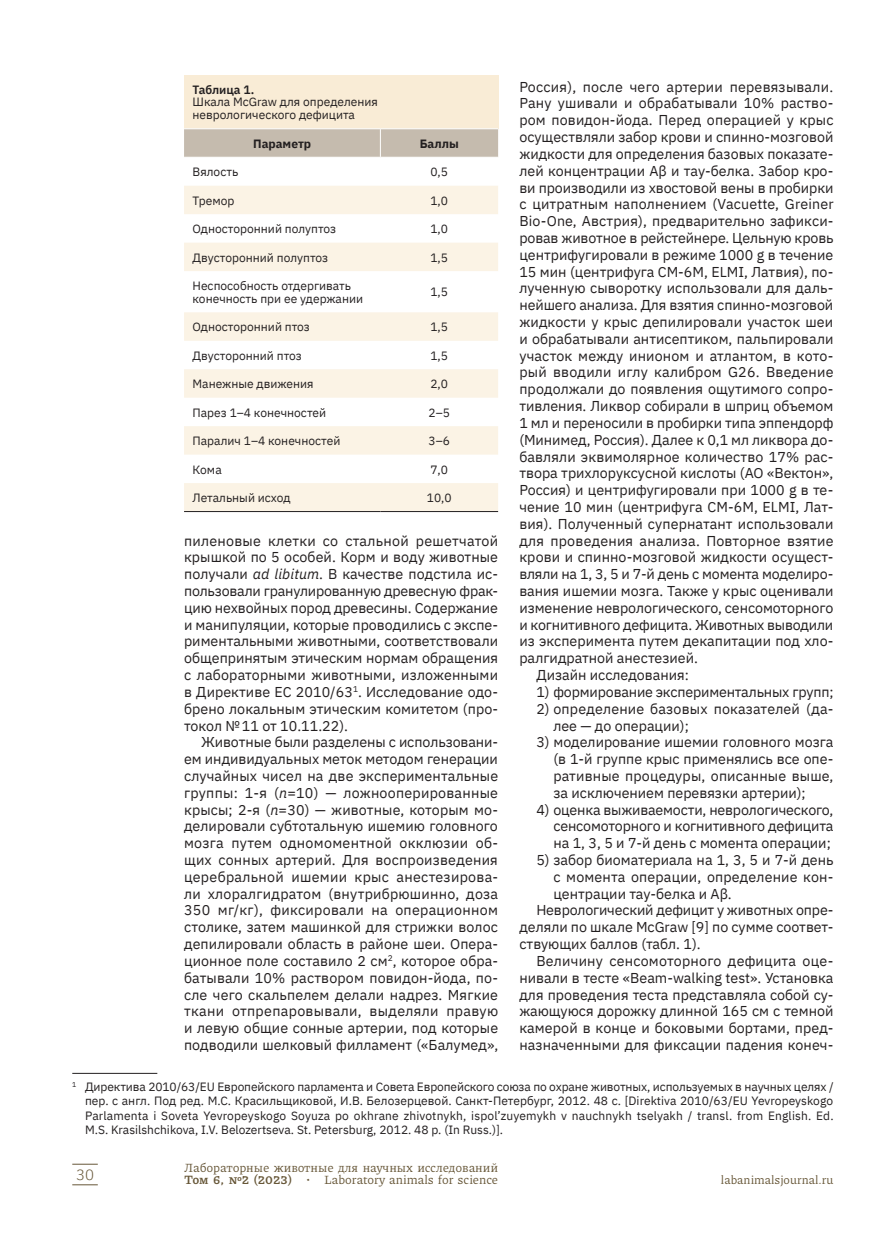
<style>
.page{position:relative;width:893px;height:1234px;background:#fff}
.page>*{position:absolute;margin:0;border:0;box-sizing:border-box;transform-origin:0 0}
.t1{font:300 15px "IBM Plex Sans";color:#675738}
.t2{font:14.25px/16.8px "IBM Plex Sans";color:#231f20;text-align:justify}
.t3{font:12.45px "Piazzolla";color:#675738}
.t4{font:12px/14.4px "IBM Plex Sans";color:#231f20}
.t5{font:12px "Piazzolla";color:#675738}
.t6{font:700 12px "IBM Plex Sans";color:#231f20}
.t7{font:600 12px "IBM Plex Sans";color:#231f20}
.s1{font-style:italic}
.s2{font-weight:700}
</style>
<div class="page">
<svg style="left:72px;top:1163px;width:26px;height:1px"></svg>
<svg style="left:72px;top:1184px;width:26px;height:1px"></svg>
<div style="left:184px;top:75px;width:314px;height:54px;background:#f9ecd6"></div>
<svg style="left:184px;top:186px;width:314px;height:325px;fill:#fbf3e5"></svg>
<svg style="left:184px;top:129px;width:314px;height:28px;background:#c6bcb0"></svg>
<hr style="left:184px;top:128px;width:196px;height:1px;background:#fff">
<hr style="left:380px;top:128px;width:118px;height:1px;background:#fff">
<hr style="left:184px;top:511px;width:196px;height:1px;background:#231f20">
<hr style="left:380px;top:511px;width:118px;height:1px;background:#231f20">
<hr style="left:72px;top:1072px;width:85px;height:1px;background:#231f20">
<p class="t7" style="left:193px;top:80px;width:63px">Таблица 1.</p>
<p class="t4" style="left:193px;top:95px;width:187px;line-height:12.8px">Шкала McGraw для определения неврологического дефицита</p>
<p class="t6" style="left:253px;top:134px;width:60px">Параметр</p>
<p class="t6" style="left:420px;top:134px;width:41px">Баллы</p>
<p class="t4" style="left:193px;top:164px;width:47px">Вялость</p>
<p class="t4" style="left:430px;top:164px;width:19px">0,5</p>
<p class="t4" style="left:193px;top:192px;width:43px">Тремор</p>
<p class="t4" style="left:430px;top:192px;width:19px">1,0</p>
<p class="t4" style="left:193px;top:220px;width:145px">Односторонний полуптоз</p>
<p class="t4" style="left:430px;top:220px;width:19px">1,0</p>
<p class="t4" style="left:193px;top:249px;width:137px">Двусторонний полуптоз</p>
<p class="t4" style="left:430px;top:249px;width:19px">1,5</p>
<p class="t4" style="left:193px;top:278px;width:172px;line-height:12.8px">Неспособность отдергивать конечность при ее удержании</p>
<p class="t4" style="left:430px;top:284px;width:19px">1,5</p>
<p class="t4" style="left:193px;top:319px;width:119px">Односторонний птоз</p>
<p class="t4" style="left:430px;top:319px;width:19px">1,5</p>
<p class="t4" style="left:193px;top:347px;width:111px">Двусторонний птоз</p>
<p class="t4" style="left:430px;top:347px;width:19px">1,5</p>
<p class="t4" style="left:193px;top:375px;width:123px">Манежные движения</p>
<p class="t4" style="left:430px;top:375px;width:19px">2,0</p>
<p class="t4" style="left:193px;top:404px;width:135px">Парез 1–4 конечностей</p>
<p class="t4" style="left:428px;top:404px;width:23px">2–5</p>
<p class="t4" style="left:193px;top:432px;width:149px">Паралич 1–4 конечностей</p>
<p class="t4" style="left:428px;top:432px;width:23px">3–6</p>
<p class="t4" style="left:193px;top:461px;width:31px">Кома</p>
<p class="t4" style="left:430px;top:461px;width:19px">7,0</p>
<p class="t4" style="left:193px;top:489px;width:100px">Летальный исход</p>
<p class="t4" style="left:427px;top:489px;width:26px">10,0</p>
<p class="t2" style="left:184px;top:531px;width:316px">пиленовые клетки со стальной решетчатой крышкой по 5 особей. Корм и воду животные получали <span class="s1">ad libitum</span>. В качестве подстила ис&shy;пользовали гранулированную древесную фрак&shy;цию нехвойных пород древесины. Содержание и манипуляции, которые проводились с экспе&shy;риментальными животными, соответствовали общепринятым этическим нормам обращения с лабораторными животными, изложенными в Директиве ЕС 2010/63<sup>1</sup>. Исследование одо&shy;брено локальным этическим комитетом (про&shy;токол №11 от 10.11.22).</p>
<p class="t2" style="left:184px;top:732px;width:316px;text-indent:17px">Животные были разделены с использовани&shy;ем индивидуальных меток методом генерации случайных чисел на две экспериментальные группы: 1‑я (<span class="s1">n</span>=10) — ложнооперированные крысы; 2‑я (<span class="s1">n</span>=30) — животные, которым мо&shy;делировали субтотальную ишемию головного мозга путем одномоментной окклюзии об&shy;щих сонных артерий. Для воспроизведения церебральной ишемии крыс анестезирова&shy;ли хлоралгидратом (внутрибрюшинно, доза 350 мг/кг), фиксировали на операционном столике, затем машинкой для стрижки волос депилировали область в районе шеи. Опера&shy;ционное поле составило 2 см<sup>2</sup>, которое обра&shy;батывали 10% раствором повидон-йода, по&shy;сле чего скальпелем делали надрез. Мягкие ткани отпрепаровывали, выделяли правую и левую общие сонные артерии, под которые подводили шелковый филламент («Балумед»,</p>
<p class="t2" style="left:519px;top:77px;width:315px">Россия), после чего артерии перевязывали.</p>
<p class="t2" style="left:519px;top:94px;width:316px">Рану ушивали и обрабатывали 10% раство-</p>
<p class="t2" style="left:519px;top:111px;width:316px">ром повидон-йода. Перед операцией у крыс</p>
<p class="t2" style="left:519px;top:127px;width:316px">осуществляли забор крови и спинно-мозговой</p>
<p class="t2" style="left:519px;top:144px;width:316px">жидкости для определения базовых показате-</p>
<p class="t2" style="left:519px;top:161px;width:316px">лей концентрации Аβ и тау-белка. Забор кро-</p>
<p class="t2" style="left:519px;top:178px;width:316px">ви производили из хвостовой вены в пробирки</p>
<p class="t2" style="left:519px;top:195px;width:316px">с цитратным наполнением (Vacuette, Greiner</p>
<p class="t2" style="left:519px;top:211px;width:316px">Bio-One, Австрия), предварительно зафикси-</p>
<p class="t2" style="left:519px;top:228px;width:316px">ровав животное в рейстейнере. Цельную кровь</p>
<p class="t2" style="left:519px;top:245px;width:316px">центрифугировали в режиме 1000 g в течение</p>
<p class="t2" style="left:519px;top:262px;width:316px">15 мин (центрифуга СМ-6М, ELMI, Латвия), по-</p>
<p class="t2" style="left:519px;top:279px;width:316px">лученную сыворотку использовали для даль-</p>
<p class="t2" style="left:519px;top:295px;width:315px">нейшего анализа. Для взятия спинно-мозговой</p>
<p class="t2" style="left:519px;top:312px;width:315px">жидкости у крыс депилировали участок шеи</p>
<p class="t2" style="left:519px;top:329px;width:316px">и обрабатывали антисептиком, пальпировали</p>
<p class="t2" style="left:519px;top:346px;width:316px">участок между инионом и атлантом, в кото-</p>
<p class="t2" style="left:519px;top:363px;width:316px">рый вводили иглу калибром G26. Введение</p>
<p class="t2" style="left:519px;top:379px;width:316px">продолжали до появления ощутимого сопро-</p>
<p class="t2" style="left:519px;top:396px;width:316px">тивления. Ликвор собирали в шприц объемом</p>
<p class="t2" style="left:519px;top:413px;width:316px">1 мл и переносили в пробирки типа эппендорф</p>
<p class="t2" style="left:519px;top:430px;width:316px">(Минимед, Россия). Далее к 0,1 мл ликвора до-</p>
<p class="t2" style="left:519px;top:447px;width:316px">бавляли эквимолярное количество 17% рас-</p>
<p class="t2" style="left:519px;top:463px;width:316px">твора трихлоруксусной кислоты (АО «Вектон»,</p>
<p class="t2" style="left:519px;top:480px;width:316px">Россия) и центрифугировали при 1000 g в те-</p>
<p class="t2" style="left:519px;top:497px;width:316px">чение 10 мин (центрифуга СМ-6М, ELMI, Лат-</p>
<p class="t2" style="left:519px;top:514px;width:316px">вия). Полученный супернатант использовали</p>
<p class="t2" style="left:519px;top:531px;width:316px">для проведения анализа. Повторное взятие</p>
<p class="t2" style="left:519px;top:547px;width:316px">крови и спинно-мозговой жидкости осущест-</p>
<p class="t2" style="left:519px;top:564px;width:316px">вляли на 1, 3, 5 и 7‑й день с момента моделиро-</p>
<p class="t2" style="left:519px;top:581px;width:316px">вания ишемии мозга. Также у крыс оценивали</p>
<p class="t2" style="left:519px;top:598px;width:315px">изменение неврологического, сенсомоторного</p>
<p class="t2" style="left:519px;top:615px;width:315px">и когнитивного дефицита. Животных выводили</p>
<p class="t2" style="left:519px;top:631px;width:316px">из эксперимента путем декапитации под хло-</p>
<p class="t2" style="left:519px;top:648px;width:180px">ралгидратной анестезией.</p>
<p class="t2" style="left:536px;top:665px;width:154px">Дизайн исследования:</p>
<p class="t2" style="left:536px;top:682px;width:299px">1) формирование экспериментальных групп;</p>
<p class="t2" style="left:553px;top:699px;width:282px;text-indent:-17px">2) определение базовых показателей (да&shy;лее — до операции);</p>
<p class="t2" style="left:553px;top:732px;width:282px;text-indent:-17px">3) моделирование ишемии головного мозга (в 1‑й группе крыс применялись все опе&shy;ративные процедуры, описанные выше, за исключением перевязки артерии);</p>
<p class="t2" style="left:553px;top:799px;width:282px;text-indent:-17px">4) оценка выживаемости, неврологического, сенсомоторного и когнитивного дефицита на 1, 3, 5 и 7‑й день с момента операции;</p>
<p class="t2" style="left:536px;top:850px;width:299px">5) забор биоматериала на 1, 3, 5 и 7‑й день</p>
<p class="t2" style="left:553px;top:867px;width:281px">с момента операции, определение кон-</p>
<p class="t2" style="left:553px;top:883px;width:180px">центрации тау-белка и Аβ.</p>
<p class="t2" style="left:536px;top:900px;width:299px">Неврологический дефицит у животных опре-</p>
<p class="t2" style="left:519px;top:917px;width:316px">деляли по шкале McGraw [9] по сумме соответ-</p>
<p class="t2" style="left:519px;top:934px;width:183px">ствующих баллов (табл. 1).</p>
<p class="t2" style="left:536px;top:951px;width:299px">Величину сенсомоторного дефицита оце-</p>
<p class="t2" style="left:519px;top:967px;width:316px">нивали в тесте «Beam-walking test». Установка</p>
<p class="t2" style="left:519px;top:984px;width:316px">для проведения теста представляла собой су-</p>
<p class="t2" style="left:519px;top:1001px;width:316px">жающуюся дорожку длинной 165 см с темной</p>
<p class="t2" style="left:519px;top:1018px;width:316px">камерой в конце и боковыми бортами, пред-</p>
<p class="t2" style="left:519px;top:1035px;width:315px">назначенными для фиксации падения конеч-</p>
<p class="t4" style="left:85px;top:1078px;width:750px;text-align:justify;text-indent:-13px"><sup>1</sup> Директива 2010/63/EU Европейского парламента и Совета Европейского союза по охране животных, используемых в научных целях / пер. с англ. Под ред. М.С. Красильщиковой, И.В. Белозерцевой. Санкт-Петербург, 2012. 48 с. [Direktiva 2010/63/EU Yevropeyskogo Parlamenta i Soveta Yevropeyskogo Soyuza po okhrane zhivotnykh, ispol’zuyemykh v nauchnykh tselyakh / transl. from English. Ed.<br>M.S. Krasilshchikova, I.V. Belozertseva. St. Petersburg, 2012. 48 p. (In Russ.)].</p>
<p class="t3" style="left:184px;top:1159px;width:316px">Лабораторные животные для научных исследований</p>
<p class="t1" style="left:76px;top:1163px;width:19px">30</p>
<p class="t3" style="left:184px;top:1172px;width:315px"><span class="s2">Том 6, №2 (2023)</span> • Laboratory animals for science</p>
<p class="t5" style="left:721px;top:1172px;width:114px">labanimalsjournal.ru</p>
</div>
